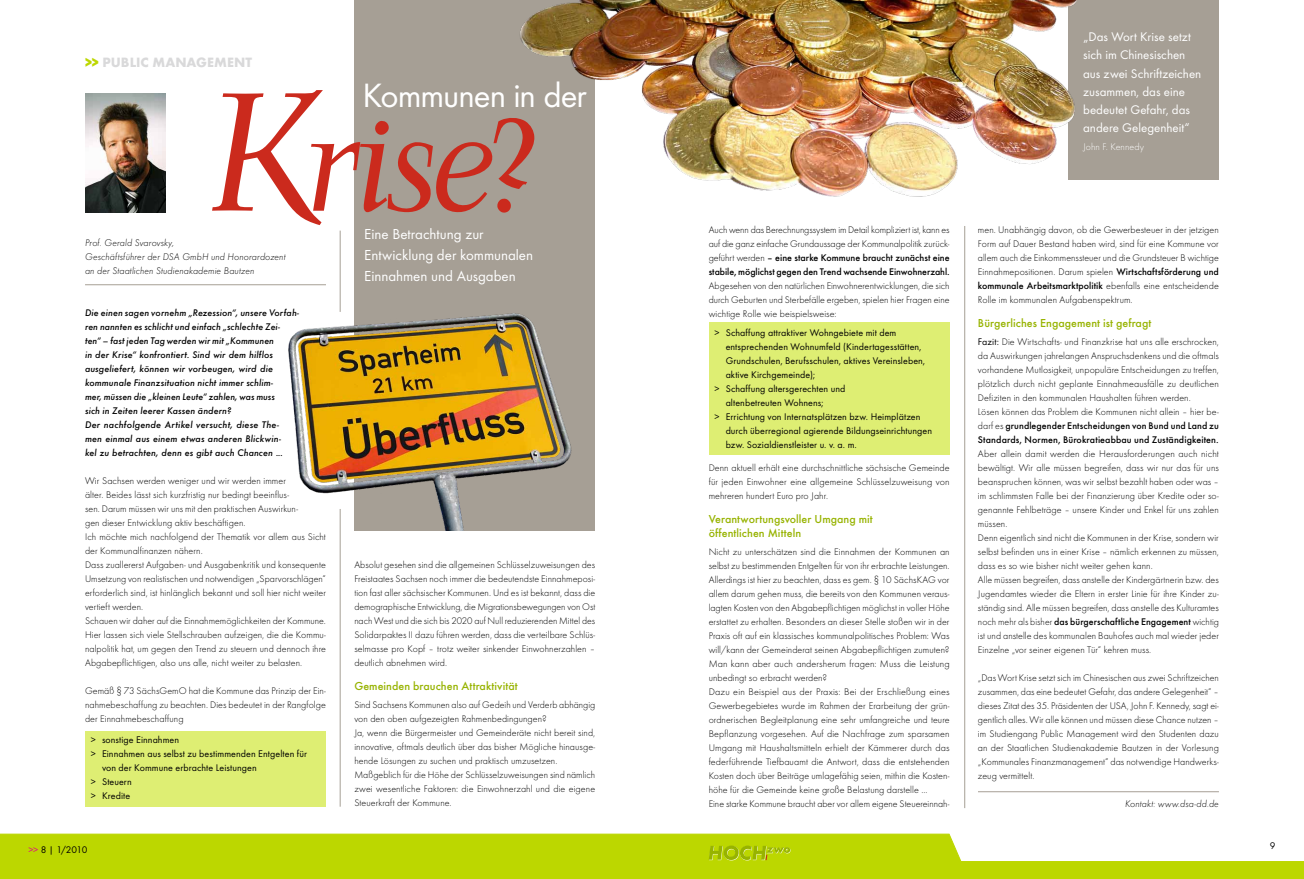
<style>
.page{position:relative;width:1304px;height:879px;background:#fff}
.page>*{position:absolute;margin:0;border:0;box-sizing:border-box;transform-origin:0 0}
.t1{font:italic 121px "Francois";color:#cb2a1d}
.t2{font:35px "Function";letter-spacing:-.03em;color:#fff}
.t3{font:15px/21px "Function";letter-spacing:-.005em;color:#fff}
.t4{font:700 14px "Function";letter-spacing:.02em;color:#d9d9da}
.t5{font:13px/18.2px "Function";color:#fff}
.t6{font:500 12px/14px "Function";letter-spacing:.005em;color:#97b300}
.t7{font:300 10px/14px "Function";letter-spacing:.005em;color:#000;text-align:justify}
.t8{font:10px "Function";letter-spacing:.005em;color:#000}
.t9{font:italic 500 10px/14px "Function";letter-spacing:.005em;color:#000}
.t10{font:italic 300 10px/14px "Function";letter-spacing:.005em;color:#000}
.t11{font:300 10px "Function";letter-spacing:.005em;color:#fff}
.s1{color:#bcd700}
.s2{font-size:155px}
.s3{color:#e10686}
.s4{font-weight:500}
.s5{font-weight:400}
</style>
<div class="page">
<div style="left:709px;top:322px;width:241px;height:133px;background:#deee73"></div>
<div style="left:85px;top:731px;width:241px;height:75px;background:#deee73"></div>
<div style="left:1068px;top:0;width:151px;height:180px;background:#a69f95"></div>
<div style="left:354px;top:0;width:241px;height:531px;background:#a69f95"></div>
<img style="left:288px;top:295px;width:284px;height:235px">
<svg style="left:0;top:833px;width:1304px;height:46px"></svg>
<hr style="left:964px;top:226px;width:1px;height:582px;background:#a69f95">
<img style="left:520px;top:0;width:556px;height:197px">
<hr style="left:340px;top:509px;width:1px;height:297px;background:#a69f95">
<hr style="left:340px;top:231px;width:1px;height:81px;background:#a69f95">
<img style="left:85px;top:94px;width:80px;height:119px">
<hr style="left:85px;top:284px;width:241px;height:1px;background:#a69f95">
<hr style="left:978px;top:791px;width:241px;height:1px;background:#a69f95">
<svg style="left:709px;top:845px;width:82px;height:15px"></svg>
<h3 class="t4" style="left:85px;top:54px;width:167px"><span class="s1">&gt;&gt;</span> PUBLIC MANAGEMENT</h3>
<h2 class="t2" style="left:363px;top:76px;width:226px">Kommunen in der</h2>
<h1 class="t1" style="left:202px;top:90px;width:324px"><span class="s2">K</span>rise?</h1>
<p class="t10" style="left:85px;top:236px;width:202px">Prof. Gerald Svarovsky,<br>Geschäftsführer der DSA GmbH und Honorardozent an der Staatlichen Studienakademie Bautzen</p>
<p class="t9" style="left:85px;top:306px;width:216px">Die einen sagen vornehm „Rezession“, unsere Vorfah&shy;ren nannten es schlicht und einfach „schlechte Zei-<br>ten“ – fast jeden Tag werden wir mit „Kommunen<br>in der Krise“ konfrontiert. Sind wir dem hilflos ausgeliefert, können wir vorbeugen, wird die kommunale Finanzsituation nicht immer schlim-<br>mer, müssen die „kleinen Leute“ zahlen, was muss<br>sich in Zeiten leerer Kassen ändern?<br>Der nachfolgende Artikel versucht, diese The-<br>men einmal aus einem etwas anderen Blickwin-<br>kel zu betrachten, denn es gibt auch Chancen ...</p>
<p class="t7" style="left:85px;top:474px;width:242px;text-align:left">Wir Sachsen werden weniger und wir werden immer<br>älter. Beides lässt sich kurzfristig nur bedingt beeinflus-<br>sen. Darum müssen wir uns mit den praktischen Auswirkun-<br>gen dieser Entwicklung aktiv beschäftigen.<br>Ich möchte mich nachfolgend der Thematik vor allem aus Sicht der Kommunalfinanzen nähern.<br>Dass zuallererst Aufgaben- und Ausgabenkritik und konsequente Umsetzung von realistischen und notwendigen „Sparvorschlägen“ erforderlich sind, ist hinlänglich bekannt und soll hier nicht weiter vertieft werden.<br>Schauen wir daher auf die Einnahmemöglichkeiten der Kommune.<br>Hier lassen sich viele Stellschrauben aufzeigen, die die Kommu&shy;nalpolitik hat, um gegen den Trend zu steuern und dennoch ihre Abgabepflichtigen, also uns alle, nicht weiter zu belasten.</p>
<p class="t7" style="left:85px;top:684px;width:242px">Gemäß § 73 SächsGemO hat die Kommune das Prinzip der Ein&shy;nahmebeschaffung zu beachten. Dies bedeutet in der Rangfolge der Einnahmebeschaffung</p>
<p class="t8" style="left:91px;top:734px;width:90px">&gt; sonstige Einnahmen</p>
<p class="t8" style="left:91px;top:748px;width:218px">&gt; Einnahmen aus selbst zu bestimmenden Entgelten für</p>
<p class="t8" style="left:102px;top:762px;width:156px">von der Kommune erbrachte Leistungen</p>
<p class="t8" style="left:91px;top:776px;width:43px">&gt; Steuern</p>
<p class="t8" style="left:91px;top:790px;width:41px">&gt; Kredite</p>
<p class="t8" style="left:28px;top:844px;width:60px"><span class="s3">&gt;&gt;</span> 8 | 1/2010</p>
<h3 class="t3" style="left:364px;top:224px;width:170px">Eine Betrachtung zur<br>Entwicklung der kommunalen<br>Einnahmen und Ausgaben</h3>
<p class="t7" style="left:354px;top:558px;width:242px">Absolut gesehen sind die allgemeinen Schlüsselzuweisungen des Freistaates Sachsen noch immer die bedeutendste Einnahmeposi&shy;tion fast aller sächsischer Kommunen. Und es ist bekannt, dass die demographische Entwicklung, die Migrationsbewegungen von Ost nach West und die sich bis 2020 auf Null reduzierenden Mittel des Solidarpaktes II dazu führen werden, dass die verteilbare Schlüs&shy;selmasse pro Kopf – trotz weiter sinkender Einwohnerzahlen – deutlich abnehmen wird.</p>
<p class="t6" style="left:354px;top:679px;width:165px">Gemeinden brauchen Attraktivität</p>
<p class="t7" style="left:354px;top:698px;width:242px;text-align:left">Sind Sachsens Kommunen also auf Gedeih und Verderb abhängig von den oben aufgezeigten Rahmenbedingungen?<br>Ja, wenn die Bürgermeister und Gemeinderäte nicht bereit sind, innovative, oftmals deutlich über das bisher Mögliche hinausge&shy;hende Lösungen zu suchen und praktisch umzusetzen.<br>Maßgeblich für die Höhe der Schlüsselzuweisungen sind nämlich zwei wesentliche Faktoren: die Einwohnerzahl und die eigene Steuerkraft der Kommune.</p>
<h3 class="t5" style="left:1083px;top:28px;width:120px">„Das Wort Krise setzt sich im Chinesischen aus zwei Schriftzeichen zusammen, das eine bedeutet Gefahr, das andere Gelegenheit“</h3>
<p class="t11" style="left:1083px;top:142px;width:62px">John F. Kennedy</p>
<p class="t7" style="left:709px;top:222px;width:242px">Auch wenn das Berechnungssystem im Detail kompliziert ist, kann es auf die ganz einfache Grundaussage der Kommunalpolitik zurück&shy;geführt werden <span class="s4">– eine starke Kommune braucht zunächst eine stabile, möglichst gegen den Trend wachsende Einwohnerzahl.</span></p>
<p class="t7" style="left:709px;top:278px;width:242px">Abgesehen von den natürlichen Einwohnerentwicklungen, die sich durch Geburten und Sterbefälle ergeben, spielen hier Fragen eine wichtige Rolle wie beispielsweise:</p>
<p class="t8" style="left:714px;top:327px;width:183px">&gt; Schaffung attraktiver Wohngebiete mit dem</p>
<p class="t8" style="left:726px;top:341px;width:197px">entsprechenden Wohnumfeld (Kindertagesstätten,</p>
<p class="t8" style="left:726px;top:355px;width:201px">Grundschulen, Berufsschulen, aktives Vereinsleben,</p>
<p class="t8" style="left:726px;top:369px;width:91px">aktive Kirchgemeinde);</p>
<p class="t8" style="left:714px;top:383px;width:133px">&gt; Schaffung altersgerechten und</p>
<p class="t8" style="left:726px;top:397px;width:99px">altenbetreuten Wohnens;</p>
<p class="t8" style="left:714px;top:411px;width:208px">&gt; Errichtung von Internatsplätzen bzw. Heimplätzen</p>
<p class="t8" style="left:726px;top:425px;width:208px">durch überregional agierende Bildungseinrichtungen</p>
<p class="t8" style="left:726px;top:439px;width:133px">bzw. Sozialdienstleister u. v. a. m.</p>
<p class="t7" style="left:709px;top:460px;width:242px">Denn aktuell erhält eine durchschnittliche sächsische Gemeinde für jeden Einwohner eine allgemeine Schlüsselzuweisung von mehreren hundert Euro pro Jahr.</p>
<p class="t6" style="left:709px;top:511px;width:166px">Verantwortungsvoller U mgang mit öffentlichen Mitteln</p>
<p class="t7" style="left:709px;top:544px;width:242px;text-align:left">Nicht zu unterschätzen sind die Einnahmen der Kommunen an selbst zu bestimmenden Entgelten für von ihr erbrachte Leistungen.<br>Allerdings ist hier zu beachten, dass es gem. § 10 SächsKAG vor allem darum gehen muss, die bereits von den Kommunen veraus&shy;lagten Kosten von den Abgabepflichtigen möglichst in voller Höhe erstattet zu erhalten. Besonders an dieser Stelle stoßen wir in der Praxis oft auf ein klassisches kommunalpolitisches Problem: Was will/kann der Gemeinderat seinen Abgabepflichtigen zumuten?<br>Man kann aber auch andersherum fragen: Muss die Leistung unbedingt so erbracht werden?<br>Dazu ein Beispiel aus der Praxis: Bei der Erschließung eines Gewerbegebietes wurde im Rahmen der Erarbeitung der grün&shy;ordnerischen Begleitplanung eine sehr umfangreiche und teure Bepflanzung vorgesehen. Auf die Nachfrage zum sparsamen Umgang mit Haushaltsmitteln erhielt der Kämmerer durch das federführende Tiefbauamt die Antwort, dass die entstehenden Kosten doch über Beiträge umlagefähig seien, mithin die Kosten&shy;höhe für die Gemeinde keine große Belastung darstelle ...<br>Eine starke Kommune braucht aber vor allem eigene Steuereinnah-</p>
<p class="t7" style="left:978px;top:222px;width:242px">men. Unabhängig davon, ob die Gewerbesteuer in der jetzigen Form auf Dauer Bestand haben wird, sind für eine Kommune vor allem auch die Einkommenssteuer und die Grundsteuer B wichtige Einnahmepositionen. Darum spielen <span class="s4">Wirtschaftsförderung und kommunale Arbeitsmarktpolitik</span> ebenfalls eine entscheidende Rolle im kommunalen Aufgabenspektrum.</p>
<p class="t6" style="left:978px;top:315px;width:175px">Bürgerliches Engagement ist gefragt</p>
<p class="t7" style="left:978px;top:334px;width:242px;text-align:left"><span class="s5">Fazit:</span> Die Wirtschafts- und Finanzkrise hat uns alle erschrocken, da Auswirkungen jahrelangen Anspruchsdenkens und die oftmals vorhandene Mutlosigkeit, unpopuläre Entscheidungen zu treffen, plötzlich durch nicht geplante Einnahmeausfälle zu deutlichen Defiziten in den kommunalen Haushalten führen werden.<br>Lösen können das Problem die Kommunen nicht allein – hier be&shy;darf es <span class="s4">grundlegender Entscheidungen von Bund und Land zu Standards, Normen, Bürokratieabbau und Zuständigkeiten.</span></p>
<p class="t7" style="left:978px;top:446px;width:242px;text-align:left">Aber allein damit werden die Herausforderungen auch nicht bewältigt. Wir alle müssen begreifen, dass wir nur das für uns beanspruchen können, was wir selbst bezahlt haben oder was – im schlimmsten Falle bei der Finanzierung über Kredite oder so&shy;genannte Fehlbeträge – unsere Kinder und Enkel für uns zahlen müssen.<br>Denn eigentlich sind nicht die Kommunen in der Krise, sondern wir selbst befinden uns in einer Krise – nämlich erkennen zu müssen, dass es so wie bisher nicht weiter gehen kann.<br>Alle müssen begreifen, dass anstelle der Kindergärtnerin bzw. des Jugendamtes wieder die Eltern in erster Linie für ihre Kinder zu&shy;ständig sind. Alle müssen begreifen, dass anstelle des Kulturamtes noch mehr als bisher <span class="s4">das bürgerschaftliche Engagement</span> wichtig ist und anstelle des kommunalen Bauhofes auch mal wieder jeder Einzelne „vor seiner eigenen Tür“ kehren muss.</p>
<p class="t7" style="left:978px;top:670px;width:242px">„Das Wort Krise setzt sich im Chinesischen aus zwei Schriftzeichen zusammen, das eine bedeutet Gefahr, das andere Gelegenheit“ – dieses Zitat des 35. Präsidenten der USA, John F. Kennedy, sagt ei&shy;gentlich alles. Wir alle können und müssen diese Chance nutzen – im Studiengang Public Management wird den Studenten dazu an der Staatlichen Studienakademie Bautzen in der Vorlesung „Kommunales Finanzmanagement“ das notwendige Handwerks&shy;zeug vermittelt.</p>
<p class="t10" style="left:1125px;top:796px;width:95px">Kontakt: www.dsa-dd.de</p>
<p class="t8" style="left:1270px;top:840px;width:7px">9</p>
</div>
